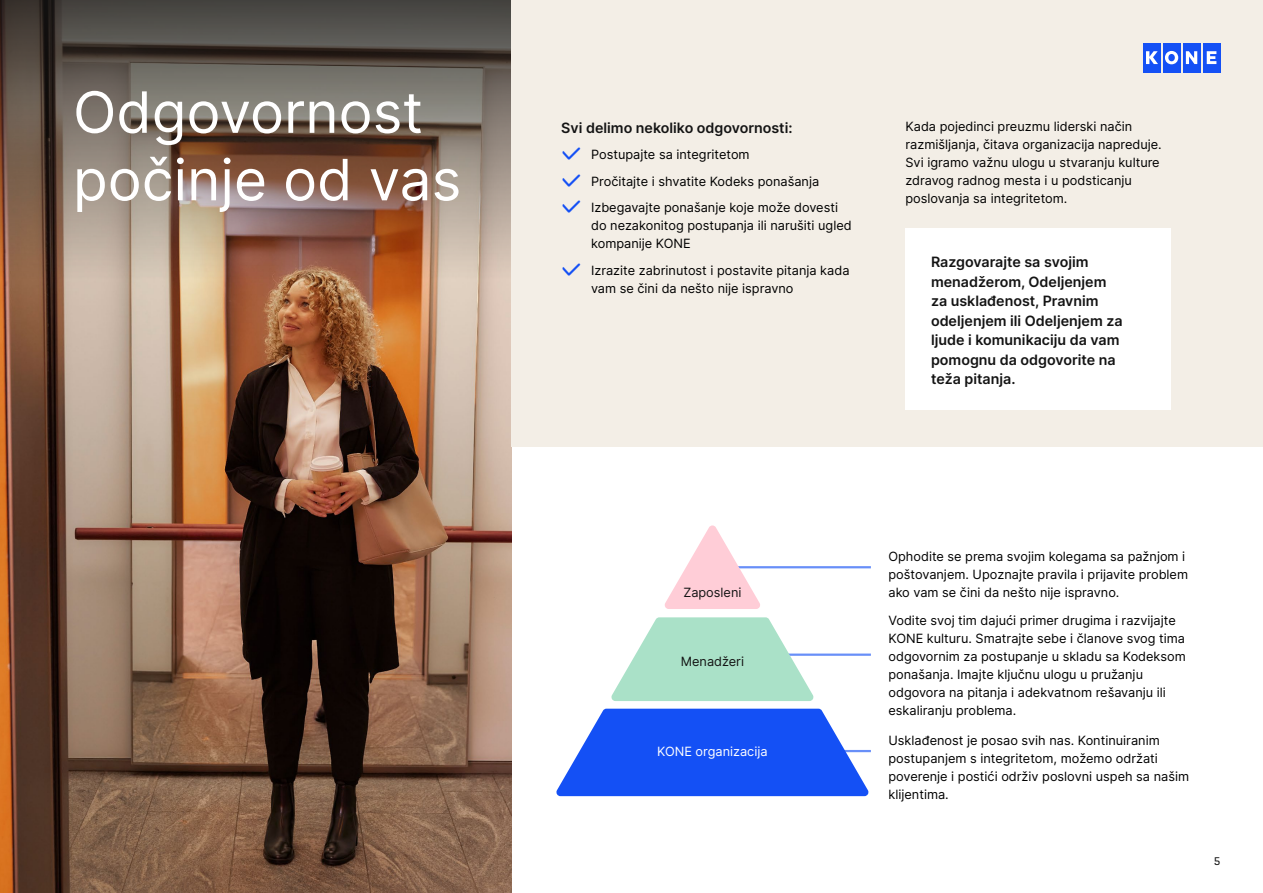
<style>
.page{position:relative;width:1263px;height:893px;background:#fff}
.page>*{position:absolute;margin:0;border:0;box-sizing:border-box;transform-origin:0 0}
.t1{font:57px/67.5px "Inter";color:#fff}
.t2{font:600 14.25px/19.5px "Inter";color:#141414}
.t3{font:12.75px/18px "Inter";color:#000}
.t4{font:12.75px "Inter";color:#141414}
.t5{font:12.75px "Inter";color:#fff}
.t6{font:12px "KONE Information";color:#141414}
.s1{font-family:"KONE Information";font-size:28.5px;color:#1450f5}
</style>
<div class="page">
<hr style="left:724px;top:566px;width:147px;height:2px;background:#4373f7">
<hr style="left:724px;top:653px;width:147px;height:3px;background:#4373f7">
<hr style="left:724px;top:750px;width:147px;height:2px;background:#4373f7">
<svg style="left:664px;top:525px;width:97px;height:84px"></svg>
<svg style="left:611px;top:617px;width:203px;height:84px"></svg>
<svg style="left:556px;top:709px;width:313px;height:87px;background:#3669f6"></svg>
<img style="left:0;top:281px;width:511px;height:612px">
<img style="left:0;top:0;width:511px;height:281px">
<div style="left:511px;top:0;width:752px;height:446px;background:#f3eee6"></div>
<div style="left:1143px;top:43px;width:17px;height:30px;background:#1450f5"></div>
<div style="left:1163px;top:43px;width:17px;height:30px;background:#1450f5"></div>
<div style="left:1183px;top:43px;width:17px;height:30px;background:#1450f5"></div>
<div style="left:1203px;top:43px;width:17px;height:30px;background:#1450f5"></div>
<svg style="left:1146px;top:51px;width:12px;height:13px"></svg>
<svg style="left:1186px;top:51px;width:11px;height:13px"></svg>
<svg style="left:1165px;top:51px;width:13px;height:13px"></svg>
<svg style="left:1207px;top:51px;width:9px;height:13px"></svg>
<div style="left:905px;top:228px;width:266px;height:182px;background:#fff"></div>
<h1 class="t1" style="left:73px;top:77px;width:390px">Odgovornost počinje od vas</h1>
<p class="t2" style="left:561px;top:118px;width:233px">Svi delimo nekoliko odgovornosti:</p>
<p class="t3" style="left:561px;top:145px;width:190px"><span class="s1">✓</span> Postupajte sa integritetom</p>
<p class="t3" style="left:561px;top:172px;width:259px"><span class="s1">✓</span> Pročitajte i shvatite Kodeks ponašanja</p>
<p class="t3" style="left:591px;top:198px;width:262px;text-indent:-30px"><span class="s1">✓</span> Izbegavajte ponašanje koje može dovesti do nezakonitog postupanja ili narušiti ugled kompanije KONE</p>
<p class="t3" style="left:591px;top:261px;width:260px;text-indent:-30px"><span class="s1">✓</span> Izrazite zabrinutost i postavite pitanja kada vam se čini da nešto nije ispravno</p>
<p class="t3" style="left:905px;top:117px;width:258px">Kada pojedinci preuzmu liderski način razmišljanja, čitava organizacija napreduje.<br>Svi igramo važnu ulogu u stvaranju kulture zdravog radnog mesta i u podsticanju poslovanja sa integritetom.</p>
<p class="t2" style="left:931px;top:252px;width:193px">Razgovarajte sa svojim menadžerom, Odeljenjem za usklađenost, Pravnim odeljenjem ili Odeljenjem za ljude i komunikaciju da vam pomognu da odgovorite na teža pitanja.</p>
<p class="t4" style="left:683px;top:583px;width:60px">Zaposleni</p>
<p class="t4" style="left:681px;top:652px;width:65px">Menadžeri</p>
<p class="t5" style="left:657px;top:742px;width:112px">KONE organizacija</p>
<p class="t3" style="left:888px;top:547px;width:301px">Ophodite se prema svojim kolegama sa pažnjom i poštovanjem. Upoznajte pravila i prijavite problem ako vam se čini da nešto nije ispravno.</p>
<p class="t3" style="left:888px;top:611px;width:299px">Vodite svoj tim dajući primer drugima i razvijajte KONE kulturu. Smatrajte sebe i članove svog tima odgovornim za postupanje u skladu sa Kodeksom ponašanja. Imajte ključnu ulogu u pružanju odgovora na pitanja i adekvatnom rešavanju ili eskaliranju problema.</p>
<p class="t3" style="left:888px;top:731px;width:302px">Usklađenost je posao svih nas. Kontinuiranim postupanjem s integritetom, možemo održati poverenje i postići održiv poslovni uspeh sa našim klijentima.</p>
<p class="t6" style="left:1214px;top:853px;width:8px">5</p>
</div>
